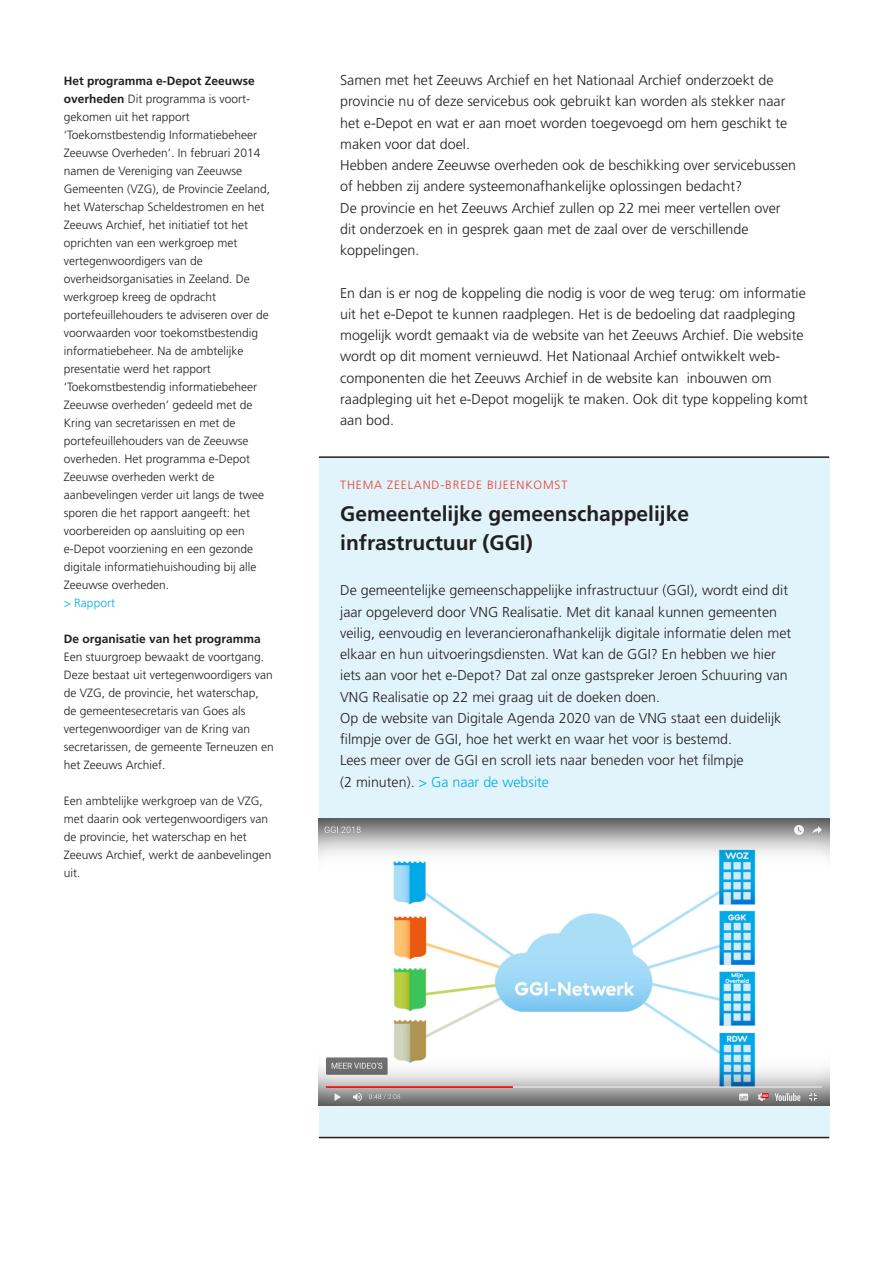
<style>
.page{position:relative;width:893px;height:1263px;background:#fff}
.page>*{position:absolute;margin:0;border:0;box-sizing:border-box;transform-origin:0 0}
.Kop_nieuwsbericht{font:700 21px "Frutiger";color:#231f20}
.Platte_tekst{font:300 14.25px/21.3px "Frutiger";color:#231f20}
.Tekst_in_smalle_kolo{font:300 12px/18px "Frutiger";color:#231f20}
.Chapeau{font:300 12px "Frutiger";letter-spacing:.07em;color:#ef3e2e}
.Kaderkop{font:700 12px "Frutiger";color:#231f20}
.Tekst_in_smalle_kolo-2{font:700 12px "Frutiger";color:#231f20}
.Tekst_in_smalle_kolo-3{font:300 12px "Frutiger";color:#00ade4}
.s1{font-weight:700}
.s2{color:#00ade4}
</style>
<div class="page">
<div style="left:319px;top:457px;width:510px;height:680px;background:#e1f4fc"></div>
<hr style="left:319px;top:456px;width:510px;height:2px;background:#231f20">
<hr style="left:319px;top:1137px;width:510px;height:1px;background:#231f20">
<img style="left:319px;top:819px;width:510px;height:287px">
<p class="Tekst_in_smalle_kolo-2" style="left:64px;top:74px;width:193px">Het programma e-Depot Zeeuwse</p>
<p class="Tekst_in_smalle_kolo" style="left:64px;top:90px;width:208px"><span class="s1">overheden</span> Dit programma is voort&shy;gekomen uit het rapport ‘Toekomstbestendig Informatiebeheer Zeeuwse Overheden’. In februari 2014 namen de Vereniging van Zeeuwse Gemeenten (VZG), de Provincie Zeeland, het Waterschap Scheldestromen en het Zeeuws Archief, het initiatief tot het oprichten van een werkgroep met vertegenwoordigers van de overheidsorganisaties in Zeeland. De werkgroep kreeg de opdracht portefeuillehouders te adviseren over de voorwaarden voor toekomstbestendig informatiebeheer. Na de ambtelijke presentatie werd het rapport ‘Toekomstbestendig informatiebeheer Zeeuwse overheden’ gedeeld met de Kring van secretarissen en met de portefeuillehouders van de Zeeuwse overheden. Het programma e-Depot Zeeuwse overheden werkt de aanbevelingen verder uit langs de twee sporen die het rapport aangeeft: het voorbereiden op aansluiting op een e-Depot voorziening en een gezonde digitale informatiehuishouding bij alle Zeeuwse overheden.</p>
<p class="Tekst_in_smalle_kolo-3" style="left:64px;top:596px;width:53px">&gt; Rapport</p>
<p class="Kaderkop" style="left:64px;top:632px;width:199px">De organisatie van het programma</p>
<p class="Tekst_in_smalle_kolo" style="left:64px;top:648px;width:212px">Een stuurgroep bewaakt de voortgang.<br>Deze bestaat uit vertegenwoordigers van de VZG, de provincie, het waterschap, de gemeentesecretaris van Goes als vertegenwoordiger van de Kring van secretarissen, de gemeente Terneuzen en het Zeeuws Archief.</p>
<p class="Tekst_in_smalle_kolo" style="left:64px;top:792px;width:209px">Een ambtelijke werkgroep van de VZG, met daarin ook vertegenwoordigers van de provincie, het waterschap en het<br>Zeeuws Archief, werkt de aanbevelingen uit.</p>
<p class="Platte_tekst" style="left:340px;top:69px;width:449px">Samen met het Zeeuws Archief en het Nationaal Archief onderzoekt de provincie nu of deze servicebus ook gebruikt kan worden als stekker naar het e-Depot en wat er aan moet worden toegevoegd om hem geschikt te maken voor dat doel.</p>
<p class="Platte_tekst" style="left:340px;top:154px;width:457px">Hebben andere Zeeuwse overheden ook de beschikking over servicebussen of hebben zij andere systeemonafhankelijke oplossingen bedacht?</p>
<p class="Platte_tekst" style="left:340px;top:197px;width:442px">De provincie en het Zeeuws Archief zullen op 22 mei meer vertellen over dit onderzoek en in gesprek gaan met de zaal over de verschillende koppelingen.</p>
<p class="Platte_tekst" style="left:340px;top:282px;width:469px">En dan is er nog de koppeling die nodig is voor de weg terug: om informatie uit het e-Depot te kunnen raadplegen. Het is de bedoeling dat raadpleging mogelijk wordt gemaakt via de website van het Zeeuws Archief. Die website wordt op dit moment vernieuwd. Het Nationaal Archief ontwikkelt web&shy;componenten die het Zeeuws Archief in de website kan inbouwen om raadpleging uit het e-Depot mogelijk te maken. Ook dit type koppeling komt aan bod.</p>
<p class="Chapeau" style="left:340px;top:478px;width:229px">THEMA ZEELAND-BREDE BIJEENKOMST</p>
<p class="Kop_nieuwsbericht" style="left:340px;top:501px;width:350px">Gemeentelijke gemeenschappelijke</p>
<p class="Kop_nieuwsbericht" style="left:340px;top:530px;width:194px">infrastructuur (GGI)</p>
<p class="Platte_tekst" style="left:340px;top:580px;width:453px">De gemeentelijke gemeenschappelijke infrastructuur (GGI), wordt eind dit jaar opgeleverd door VNG Realisatie. Met dit kanaal kunnen gemeenten veilig, eenvoudig en leverancieronafhankelijk digitale informatie delen met elkaar en hun uitvoeringsdiensten. Wat kan de GGI? En hebben we hier iets aan voor het e-Depot? Dat zal onze gastspreker Jeroen Schuuring van VNG Realisatie op 22 mei graag uit de doeken doen.</p>
<p class="Platte_tekst" style="left:340px;top:707px;width:443px">Op de website van Digitale Agenda 2020 van de VNG staat een duidelijk filmpje over de GGI, hoe het werkt en waar het voor is bestemd.<br>Lees meer over de GGI en scroll iets naar beneden voor het filmpje<br>(2 minuten). <span class="s2">&gt; Ga naar de website</span></p>
</div>
